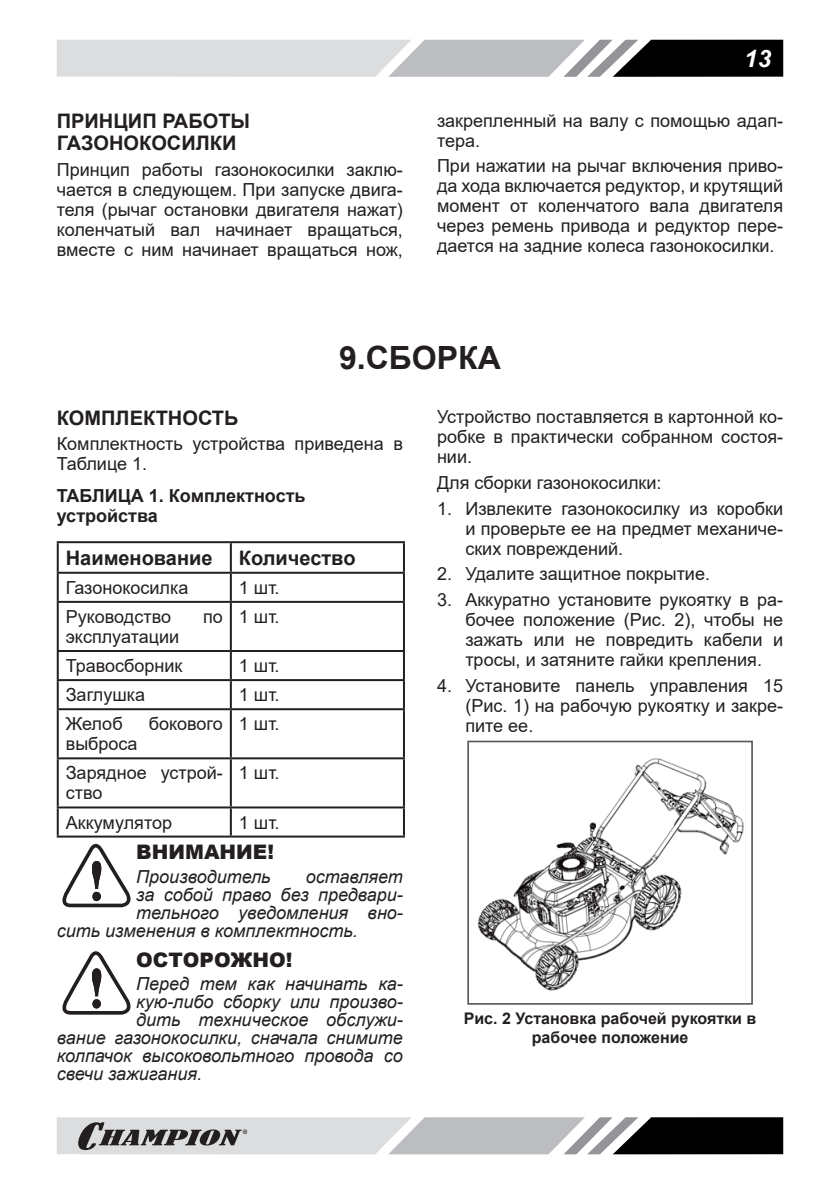
<style>
.page{position:relative;width:840px;height:1191px;background:#fff}
.page>*{position:absolute;margin:0;border:0;box-sizing:border-box;transform-origin:0 0}
.Заголовок_1{font:700 32px "Arial";color:#231f20}
.t1{font:italic 700 24px "Arial";color:#fff}
.Заголовок2{font:700 20px/22px "Arial";color:#231f20}
.Таблица_жирн{font:700 20px "Arial";color:#231f20}
.ВНИМАНИЕ{font:900 20px "Arial";color:#231f20}
.Текст_основной{font:18px/20px "Arial";color:#231f20;text-align:justify}
.Текст_список{font:18px/20px "Arial";color:#231f20;text-align:justify}
.ВНИМАНИЕ_ТЕКСТ{font:italic 18px "Arial";color:#231f20}
.Заголовок3{font:700 18px/20px "Arial";color:#231f20}
.РИСУНОК{font:700 16px/19.2px "Arial";color:#231f20;text-align:center}
</style>
<div class="page">
<svg style="left:57px;top:40px;width:725px;height:37px;background:#a7a8aa"></svg>
<svg style="left:57px;top:1117px;width:725px;height:37px;background:#9c9d9e"></svg>
<hr style="left:57px;top:541px;width:174px;height:2px;background:#231f20">
<hr style="left:57px;top:543px;width:2px;height:29px;background:#231f20">
<hr style="left:231px;top:541px;width:174px;height:2px;background:#231f20">
<hr style="left:230px;top:543px;width:2px;height:29px;background:#231f20">
<hr style="left:403px;top:543px;width:2px;height:29px;background:#231f20">
<hr style="left:57px;top:572px;width:174px;height:2px;background:#231f20">
<hr style="left:57px;top:574px;width:2px;height:27px;background:#231f20">
<hr style="left:231px;top:572px;width:174px;height:2px;background:#231f20">
<hr style="left:230px;top:574px;width:2px;height:27px;background:#231f20">
<hr style="left:403px;top:574px;width:2px;height:27px;background:#231f20">
<hr style="left:57px;top:601px;width:174px;height:2px;background:#231f20">
<hr style="left:57px;top:603px;width:2px;height:47px;background:#231f20">
<hr style="left:231px;top:601px;width:174px;height:2px;background:#231f20">
<hr style="left:230px;top:603px;width:2px;height:47px;background:#231f20">
<hr style="left:403px;top:603px;width:2px;height:47px;background:#231f20">
<hr style="left:57px;top:650px;width:174px;height:2px;background:#231f20">
<hr style="left:57px;top:652px;width:2px;height:27px;background:#231f20">
<hr style="left:231px;top:650px;width:174px;height:2px;background:#231f20">
<hr style="left:230px;top:652px;width:2px;height:27px;background:#231f20">
<hr style="left:403px;top:652px;width:2px;height:27px;background:#231f20">
<hr style="left:57px;top:679px;width:174px;height:2px;background:#231f20">
<hr style="left:57px;top:681px;width:2px;height:27px;background:#231f20">
<hr style="left:231px;top:679px;width:174px;height:2px;background:#231f20">
<hr style="left:230px;top:681px;width:2px;height:27px;background:#231f20">
<hr style="left:403px;top:681px;width:2px;height:27px;background:#231f20">
<hr style="left:57px;top:708px;width:174px;height:2px;background:#231f20">
<hr style="left:57px;top:710px;width:2px;height:47px;background:#231f20">
<hr style="left:231px;top:708px;width:174px;height:2px;background:#231f20">
<hr style="left:230px;top:710px;width:2px;height:47px;background:#231f20">
<hr style="left:403px;top:710px;width:2px;height:47px;background:#231f20">
<hr style="left:57px;top:757px;width:174px;height:2px;background:#231f20">
<hr style="left:57px;top:759px;width:2px;height:47px;background:#231f20">
<hr style="left:231px;top:757px;width:174px;height:2px;background:#231f20">
<hr style="left:230px;top:759px;width:2px;height:47px;background:#231f20">
<hr style="left:403px;top:759px;width:2px;height:47px;background:#231f20">
<hr style="left:57px;top:806px;width:174px;height:2px;background:#231f20">
<hr style="left:57px;top:808px;width:2px;height:27px;background:#231f20">
<hr style="left:231px;top:806px;width:174px;height:2px;background:#231f20">
<hr style="left:230px;top:808px;width:2px;height:27px;background:#231f20">
<hr style="left:403px;top:808px;width:2px;height:27px;background:#231f20">
<hr style="left:57px;top:835px;width:174px;height:2px;background:#231f20">
<hr style="left:231px;top:835px;width:174px;height:2px;background:#231f20">
<svg style="left:62px;top:844px;width:69px;height:63px"></svg>
<svg style="left:62px;top:951px;width:69px;height:63px"></svg>
<img style="left:477px;top:758px;width:267px;height:233px">
<div style="left:467px;top:740px;width:285px;height:264px;border:2px solid #57585a"></div>
<p class="Заголовок2" style="left:57px;top:110px;width:195px">ПРИНЦИП РАБОТЫ<br>ГАЗОНОКОСИЛКИ</p>
<p class="Текст_основной" style="left:57px;top:159px;width:347px">Принцип работы газонокосилки заклю&shy;чается в следующем. При запуске двига&shy;теля (рычаг остановки двигателя нажат) коленчатый вал начинает вращаться, вместе с ним начинает вращаться нож,</p>
<h2 class="t1" style="left:743px;top:42px;width:28px">13</h2>
<p class="Текст_основной" style="left:437px;top:110px;width:347px">закрепленный на валу с помощью адап&shy;тера.</p>
<p class="Текст_основной" style="left:437px;top:156px;width:347px">При нажатии на рычаг включения приво&shy;да хода включается редуктор, и крутящий момент от коленчатого вала двигателя через ремень привода и редуктор пере&shy;дается на задние колеса газонокосилки.</p>
<p class="Заголовок_1" style="left:339px;top:335px;width:163px">9.СБОРКА</p>
<p class="Заголовок2" style="left:57px;top:407px;width:183px">КОМПЛЕКТНОСТЬ</p>
<p class="Текст_основной" style="left:57px;top:434px;width:347px">Комплектность устройства приведена в<br>Таблице 1.</p>
<p class="Заголовок3" style="left:57px;top:486px;width:250px">ТАБЛИЦА 1. Комплектность устройства</p>
<p class="Таблица_жирн" style="left:66px;top:543px;width:148px">Наименование</p>
<p class="Таблица_жирн" style="left:239px;top:543px;width:118px">Количество</p>
<p class="Текст_основной" style="left:66px;top:577px;width:124px">Газонокосилка</p>
<p class="Текст_основной" style="left:239px;top:577px;width:42px">1 шт.</p>
<p class="Текст_основной" style="left:66px;top:606px;width:107px">Руководство</p>
<p class="Текст_основной" style="left:203px;top:606px;width:21px">по</p>
<p class="Текст_основной" style="left:66px;top:626px;width:115px">эксплуатации</p>
<p class="Текст_основной" style="left:239px;top:606px;width:42px">1 шт.</p>
<p class="Текст_основной" style="left:66px;top:655px;width:118px">Травосборник</p>
<p class="Текст_основной" style="left:239px;top:655px;width:42px">1 шт.</p>
<p class="Текст_основной" style="left:66px;top:685px;width:81px">Заглушка</p>
<p class="Текст_основной" style="left:239px;top:685px;width:42px">1 шт.</p>
<p class="Текст_основной" style="left:66px;top:714px;width:58px">Желоб</p>
<p class="Текст_основной" style="left:149px;top:714px;width:75px">бокового</p>
<p class="Текст_основной" style="left:66px;top:734px;width:73px">выброса</p>
<p class="Текст_основной" style="left:239px;top:714px;width:42px">1 шт.</p>
<p class="Текст_основной" style="left:66px;top:763px;width:158px">Зарядное устрой&shy;ство</p>
<p class="Текст_основной" style="left:239px;top:763px;width:42px">1 шт.</p>
<p class="Текст_основной" style="left:66px;top:812px;width:108px">Аккумулятор</p>
<p class="Текст_основной" style="left:239px;top:812px;width:42px">1 шт.</p>
<p class="ВНИМАНИЕ" style="left:136px;top:837px;width:139px">ВНИМАНИЕ!</p>
<p class="ВНИМАНИЕ_ТЕКСТ" style="left:136px;top:865px;width:136px">Производитель</p>
<p class="ВНИМАНИЕ_ТЕКСТ" style="left:305px;top:865px;width:99px">оставляет</p>
<p class="ВНИМАНИЕ_ТЕКСТ" style="left:136px;top:883px;width:268px">за собой право без предвари-</p>
<p class="ВНИМАНИЕ_ТЕКСТ" style="left:136px;top:901px;width:268px">тельного уведомления вно-</p>
<p class="ВНИМАНИЕ_ТЕКСТ" style="left:57px;top:919px;width:302px">сить изменения в комплектность.</p>
<p class="ВНИМАНИЕ" style="left:136px;top:945px;width:158px">ОСТОРОЖНО!</p>
<p class="ВНИМАНИЕ_ТЕКСТ" style="left:136px;top:972px;width:268px">Перед тем как начинать ка-</p>
<p class="ВНИМАНИЕ_ТЕКСТ" style="left:136px;top:990px;width:268px">кую-либо сборку или произво-</p>
<p class="ВНИМАНИЕ_ТЕКСТ" style="left:136px;top:1008px;width:268px">дить техническое обслужи-</p>
<p class="ВНИМАНИЕ_ТЕКСТ" style="left:57px;top:1026px;width:347px">вание газонокосилки, сначала снимите</p>
<p class="ВНИМАНИЕ_ТЕКСТ" style="left:57px;top:1044px;width:347px">колпачок высоковольтного провода со</p>
<p class="ВНИМАНИЕ_ТЕКСТ" style="left:57px;top:1062px;width:147px">свечи зажигания.</p>
<p class="Текст_основной" style="left:437px;top:407px;width:347px">Устройство поставляется в картонной ко&shy;робке в практически собранном состоя&shy;нии.</p>
<p class="Текст_основной" style="left:437px;top:472px;width:226px">Для сборки газонокосилки:</p>
<p class="Текст_список" style="left:465px;top:498px;width:319px;text-indent:-28px">1. Извлеките газонокосилку из коробки и проверьте ее на предмет механиче&shy;ских повреждений.</p>
<p class="Текст_список" style="left:437px;top:564px;width:274px">2. Удалите защитное покрытие.</p>
<p class="Текст_список" style="left:465px;top:589px;width:319px;text-indent:-28px">3. Аккуратно установите рукоятку в ра&shy;бочее положение (Рис. 2), чтобы не зажать или не повредить кабели и тросы, и затяните гайки крепления.</p>
<p class="Текст_список" style="left:465px;top:675px;width:319px;text-indent:-28px">4. Установите панель управления 15 (Рис. 1) на рабочую рукоятку и закре&shy;пите ее.</p>
<p class="РИСУНОК" style="left:463px;top:1008px;width:294px">Рис. 2 Установка рабочей рукоятки в рабочее положение</p>
</div>
